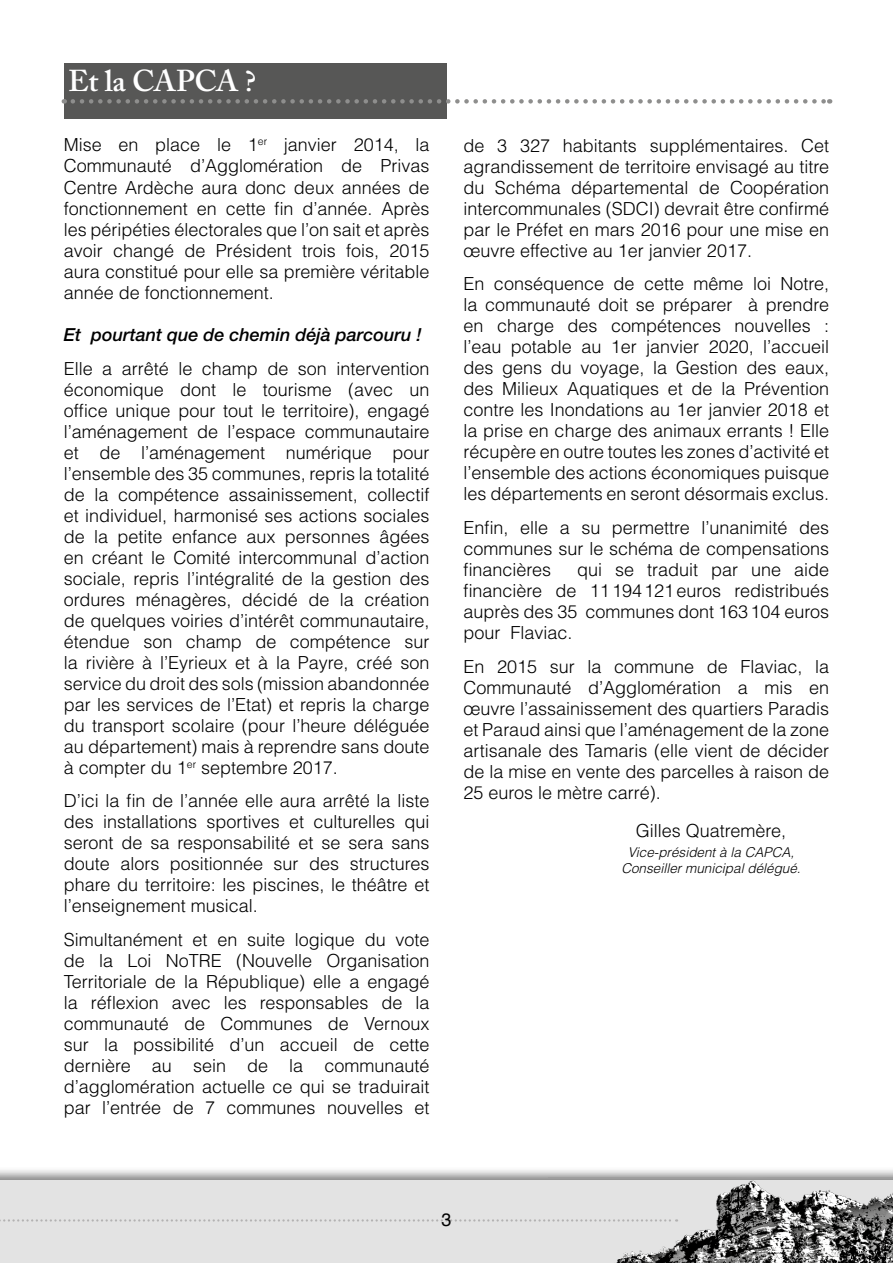
<style>
.page{position:relative;width:893px;height:1263px;background:#fff}
.page>*{position:absolute;margin:0;border:0;box-sizing:border-box;transform-origin:0 0}
.t1{font:600 30px "Adobe Caslon";color:#fff}
.t2{font:300 18px/21px "Helvetica";color:#000;text-align:justify}
.t3{font:italic 500 18px "Helvetica Neue";color:#000}
.t4{font:18px "Helvetica";color:#000}
.t5{font:italic 300 13.5px/15.6px "Helvetica";color:#000;text-align:center}
</style>
<div class="page">
<div style="left:0;top:1167px;width:893px;height:96px;background:#000;opacity:.5"></div>
<div style="left:0;top:1180px;width:893px;height:83px;background:#e3e3e3"></div>
<img style="left:549px;top:1178px;width:344px;height:85px">
<svg style="left:0;top:1219px;width:677px;height:2px"></svg>
<div style="left:64px;top:64px;width:382px;height:55px;background:#575756"></div>
<svg style="left:73px;top:99px;width:757px;height:5px"></svg>
<h1 class="t1" style="left:68px;top:63px;width:190px">Et la CAPCA ?</h1>
<p class="t2" style="left:64px;top:134px;width:367px">Mise en place le 1<sup>er</sup> janvier 2014, la Communauté d’Agglomération de Privas Centre Ardèche aura donc deux années de fonctionnement en cette fin d’année. Après les péripéties électorales que l’on sait et après avoir changé de Président trois fois, 2015 aura constitué pour elle sa première véritable année de fonctionnement.</p>
<p class="t3" style="left:64px;top:324px;width:360px">Et pourtant que de chemin déjà parcouru !</p>
<p class="t2" style="left:64px;top:357px;width:367px">Elle a arrêté le champ de son intervention économique dont le tourisme (avec un office unique pour tout le territoire), engagé l’aménagement de l’espace communautaire et de l’aménagement numérique pour l’ensemble des 35 communes, repris la totalité de la compétence assainissement, collectif et individuel, harmonisé ses actions sociales de la petite enfance aux personnes âgées en créant le Comité intercommunal d’action sociale, repris l’intégralité de la gestion des ordures ménagères, décidé de la création de quelques voiries d’intérêt communautaire, étendue son champ de compétence sur la rivière à l’Eyrieux et à la Payre, créé son service du droit des sols (mission abandonnée par les services de l’Etat) et repris la charge du transport scolaire (pour l’heure déléguée au département) mais à reprendre sans doute à compter du 1<sup>er</sup> septembre 2017.</p>
<p class="t2" style="left:64px;top:790px;width:367px">D’ici la fin de l’année elle aura arrêté la liste des installations sportives et culturelles qui seront de sa responsabilité et se sera sans doute alors positionnée sur des structures phare du territoire: les piscines, le théâtre et l’enseignement musical.</p>
<p class="t2" style="left:64px;top:929px;width:367px">Simultanément et en suite logique du vote de la Loi NoTRE (Nouvelle Organisation Territoriale de la République) elle a engagé la réflexion avec les responsables de la communauté de Communes de Vernoux sur la possibilité d’un accueil de cette dernière au sein de la communauté d’agglomération actuelle ce qui se traduirait par l’entrée de 7 communes nouvelles et</p>
<p class="t2" style="left:463px;top:134px;width:367px">de 3 327 habitants supplémentaires. Cet agrandissement de territoire envisagé au titre du Schéma départemental de Coopération intercommunales (SDCI) devrait être confirmé par le Préfet en mars 2016 pour une mise en œuvre effective au 1er janvier 2017.</p>
<p class="t2" style="left:463px;top:273px;width:367px">En conséquence de cette même loi Notre, la communauté doit se préparer à prendre en charge des compétences nouvelles : l’eau potable au 1er janvier 2020, l’accueil des gens du voyage, la Gestion des eaux, des Milieux Aquatiques et de la Prévention contre les Inondations au 1er janvier 2018 et la prise en charge des animaux errants ! Elle récupère en outre toutes les zones d’activité et l’ensemble des actions économiques puisque les départements en seront désormais exclus.</p>
<p class="t2" style="left:463px;top:517px;width:367px">Enfin, elle a su permettre l’unanimité des communes sur le schéma de compensations financières</p>
<p class="t2" style="left:463px;top:559px;width:367px;text-indent:114px">qui se traduit par une aide financière de 11194121euros redistribués auprès des 35 communes dont 163104 euros pour Flaviac.</p>
<p class="t2" style="left:463px;top:656px;width:367px">En 2015 sur la commune de Flaviac, la Communauté d’Agglomération a mis en œuvre l’assainissement des quartiers Paradis et Paraud ainsi que l’aménagement de la zone artisanale des Tamaris (elle vient de décider de la mise en vente des parcelles à raison de 25 euros le mètre carré).</p>
<p class="t2" style="left:636px;top:820px;width:152px">Gilles Quatremère,</p>
<p class="t5" style="left:621px;top:844px;width:181px">Vice-président à la CAPCA,<br>Conseiller municipal délégué.</p>
<p class="t4" style="left:441px;top:1207px;width:12px">3</p>
</div>
